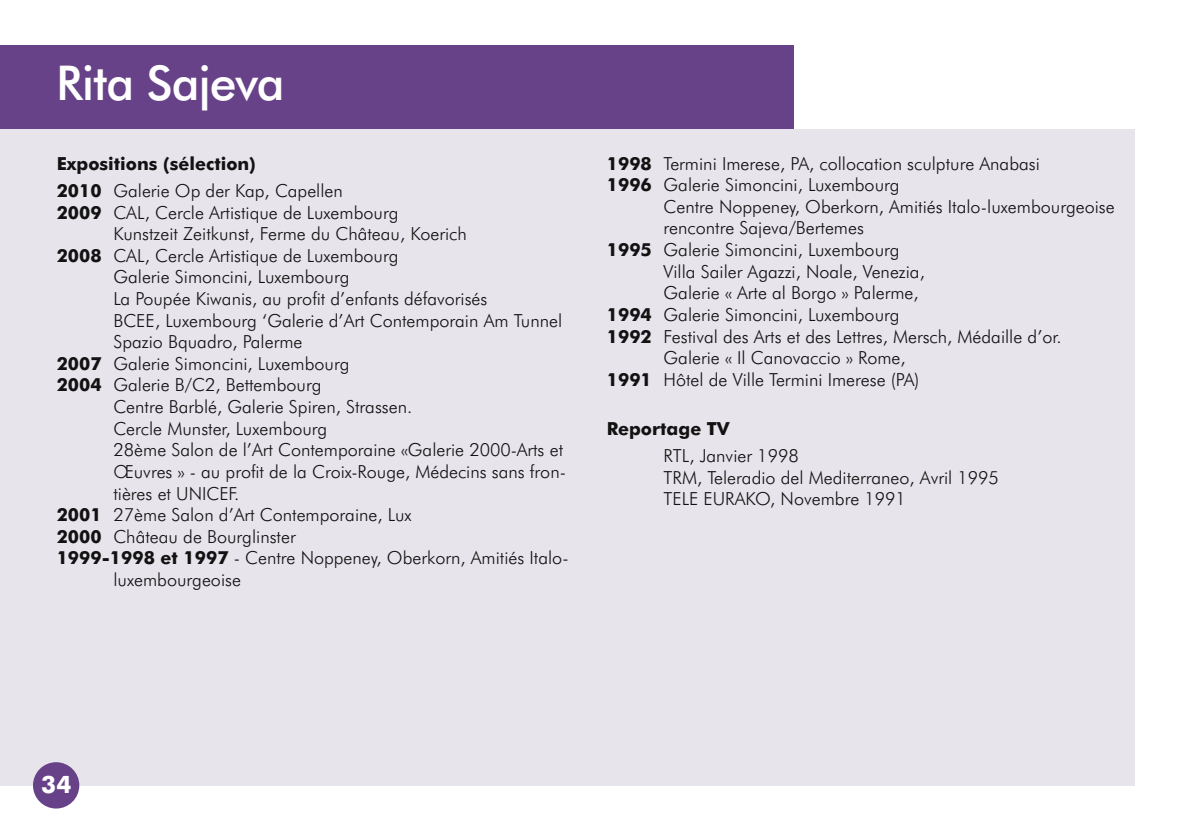
<style>
.page{position:relative;width:1191px;height:840px;background:#fff}
.page>*{position:absolute;margin:0;border:0;box-sizing:border-box;transform-origin:0 0}
.t1{font:500 48px "Futura BT";letter-spacing:-.025em;color:#fff}
.t2{font:700 24px "Futura BT";color:#fff}
.t3{font:300 18px/21.6px "Futura BT";color:#121212}
.t4{font:700 18px/27.2px "Futura BT";color:#121212}
.s1{font-weight:300}
.s2{font-weight:700}
</style>
<div class="page">
<div style="left:0;top:129px;width:1134px;height:655px;background:#e8e4ec"></div>
<div style="left:0;top:45px;width:794px;height:84px;background:#674288"></div>
<div style="left:33px;top:761px;width:46px;height:47px;background:#674288;border-radius:50%"></div>
<h1 class="t1" style="left:56px;top:54px;width:230px">Rita Sajeva</h1>
<p class="t4" style="left:57px;top:149px;width:288px">Expositions (sélection)<br>2010 <span class="s1">Galerie Op der Kap, Capellen</span></p>
<p class="t3" style="left:57px;top:201px;width:343px"><span class="s2">2009</span> CAL, Cercle Artistique de Luxembourg</p>
<p class="t3" style="left:113px;top:223px;width:355px">Kunstzeit Zeitkunst, Ferme du Château, Koerich</p>
<p class="t3" style="left:57px;top:244px;width:343px"><span class="s2">2008</span> CAL, Cercle Artistique de Luxembourg</p>
<p class="t3" style="left:113px;top:266px;width:237px">Galerie Simoncini, Luxembourg</p>
<p class="t3" style="left:113px;top:287px;width:375px">La Poupée Kiwanis, au profit d’enfants défavorisés</p>
<p class="t3" style="left:113px;top:309px;width:450px">BCEE, Luxembourg ‘Galerie d’Art Contemporain Am Tunnel</p>
<p class="t3" style="left:113px;top:331px;width:191px">Spazio Bquadro, Palerme</p>
<p class="t3" style="left:57px;top:352px;width:294px"><span class="s2">2007</span> Galerie Simoncini, Luxembourg</p>
<p class="t3" style="left:57px;top:374px;width:266px"><span class="s2">2004</span> Galerie B/C2, Bettembourg</p>
<p class="t3" style="left:113px;top:395px;width:300px">Centre Barblé, Galerie Spiren, Strassen.</p>
<p class="t3" style="left:113px;top:417px;width:215px">Cercle Munster, Luxembourg</p>
<p class="t3" style="left:113px;top:439px;width:451px">28ème Salon de l’Art Contemporaine «Galerie 2000-Arts et</p>
<p class="t3" style="left:113px;top:460px;width:454px">Œuvres » - au profit de la Croix-Rouge, Médecins sans fron-</p>
<p class="t3" style="left:113px;top:482px;width:127px">tières et UNICEF.</p>
<p class="t3" style="left:57px;top:503px;width:356px"><span class="s2">2001</span> 27ème Salon d’Art Contemporaine, Lux</p>
<p class="t3" style="left:57px;top:525px;width:240px"><span class="s2">2000</span> Château de Bourglinster</p>
<p class="t3" style="left:57px;top:547px;width:513px"><span class="s2">1999-1998 et 1997</span> - Centre Noppeney, Oberkorn, Amitiés Italo-</p>
<p class="t3" style="left:113px;top:568px;width:129px">luxembourgeoise</p>
<p class="t3" style="left:607px;top:152px;width:434px"><span class="s2">1998</span> Termini Imerese, PA, collocation sculpture Anabasi<br><span class="s2">1996</span> Galerie Simoncini, Luxembourg</p>
<p class="t3" style="left:663px;top:195px;width:453px">Centre Noppeney, Oberkorn, Amitiés Italo-luxembourgeoise</p>
<p class="t3" style="left:663px;top:217px;width:202px">rencontre Sajeva/Bertemes</p>
<p class="t3" style="left:607px;top:238px;width:294px"><span class="s2">1995</span> Galerie Simoncini, Luxembourg</p>
<p class="t3" style="left:663px;top:260px;width:263px">Villa Sailer Agazzi, Noale, Venezia,</p>
<p class="t3" style="left:663px;top:282px;width:257px">Galerie « Arte al Borgo » Palerme,</p>
<p class="t3" style="left:607px;top:303px;width:294px"><span class="s2">1994</span> Galerie Simoncini, Luxembourg</p>
<p class="t3" style="left:607px;top:325px;width:456px"><span class="s2">1992</span> Festival des Arts et des Lettres, Mersch, Médaille d’or.</p>
<p class="t3" style="left:663px;top:346px;width:244px">Galerie « Il Canovaccio » Rome,</p>
<p class="t3" style="left:607px;top:368px;width:314px"><span class="s2">1991</span> Hôtel de Ville Termini Imerese (PA)</p>
<p class="t4" style="left:607px;top:414px;width:124px">Reportage TV</p>
<p class="t3" style="left:663px;top:444px;width:337px">RTL, Janvier 1998<br>TRM, Teleradio del Mediterraneo, Avril 1995<br>TELE EURAKO, Novembre 1991</p>
<h2 class="t2" style="left:41px;top:769px;width:31px">34</h2>
</div>
